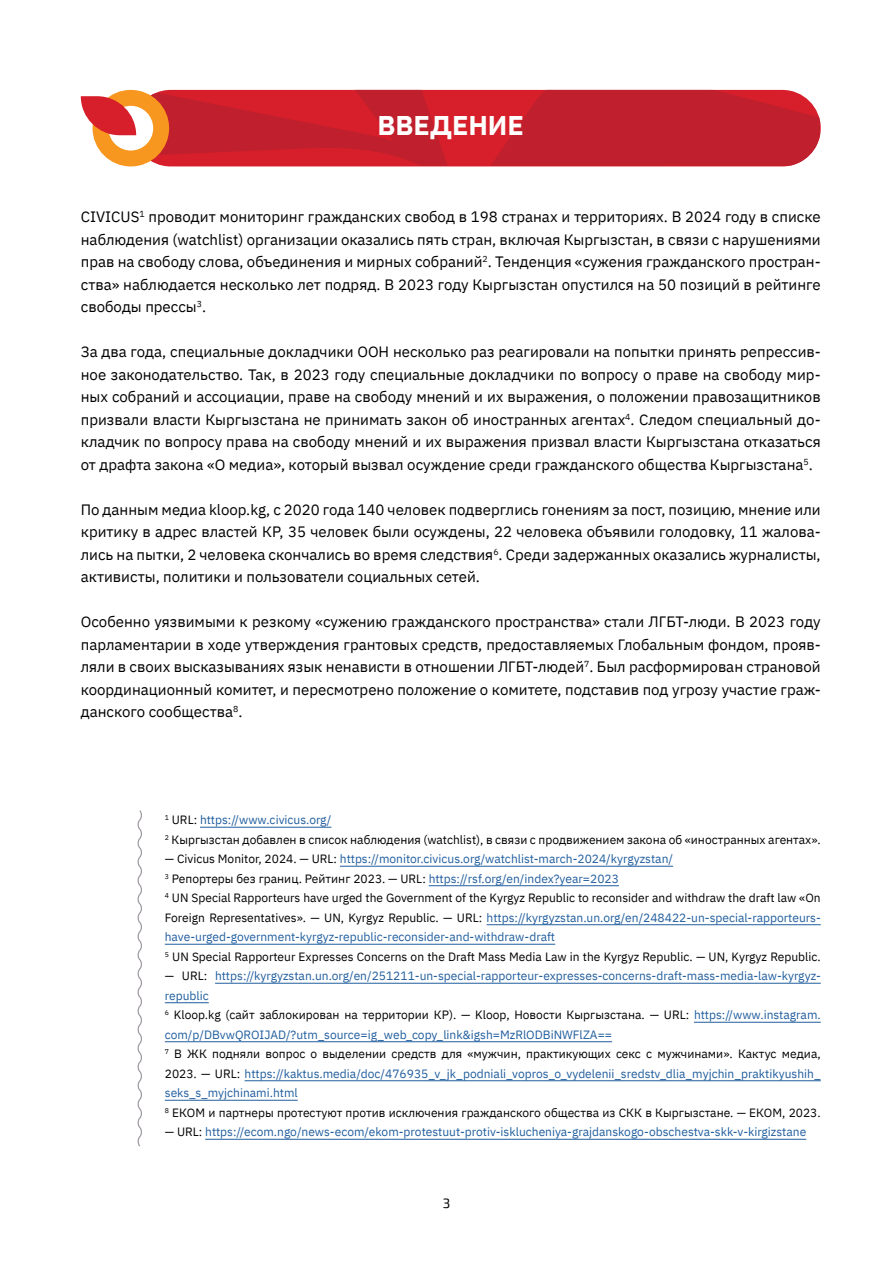
<style>
.page{position:relative;width:893px;height:1263px;background:#fff}
.page>*{position:absolute;margin:0;border:0;box-sizing:border-box;transform-origin:0 0}
.t1{font:700 27px "IBM Plex Sans";color:#fff}
.t2{font:15px/22.5px "IBM Plex Sans";color:#000;text-align:justify}
.t3{font:13.5px "Exo 2";color:#000}
.t4{font:12px/19.5px "IBM Plex Sans";color:#215e9e}
.t5{font:12px/19.5px "IBM Plex Sans";color:#000}
.s1{color:#215e9e}
.s2{color:#000}
</style>
<div class="page">
<svg style="left:137px;top:90px;width:683px;height:76px;background:#c8232f"></svg>
<div style="left:93px;top:90px;width:76px;height:76px;background:#f8971f;border-radius:50%"></div>
<div style="left:108px;top:106px;width:45px;height:45px;background:#fff;border-radius:50%"></div>
<svg style="left:81px;top:96px;width:55px;height:39px"></svg>
<hr style="left:200px;top:827px;width:131px;height:1px;background:#215e9e">
<hr style="left:340px;top:866px;width:333px;height:1px;background:#215e9e">
<hr style="left:429px;top:885px;width:190px;height:1px;background:#215e9e">
<hr style="left:487px;top:924px;width:334px;height:1px;background:#215e9e">
<hr style="left:165px;top:944px;width:390px;height:1px;background:#215e9e">
<hr style="left:215px;top:983px;width:606px;height:1px;background:#215e9e">
<hr style="left:165px;top:1002px;width:44px;height:1px;background:#215e9e">
<hr style="left:694px;top:1022px;width:127px;height:1px;background:#215e9e">
<hr style="left:165px;top:1041px;width:447px;height:1px;background:#215e9e">
<hr style="left:245px;top:1080px;width:576px;height:1px;background:#215e9e">
<hr style="left:165px;top:1100px;width:133px;height:1px;background:#215e9e">
<hr style="left:205px;top:1139px;width:601px;height:1px;background:#215e9e">
<svg style="left:137px;top:810px;width:5px;height:337px"></svg>
<h1 class="t1" style="left:378px;top:104px;width:148px">ВВЕДЕНИЕ</h1>
<p class="t2" style="left:81px;top:204px;width:741px">CIVICUS<sup>1</sup> проводит мониторинг гражданских свобод в 198 странах и территориях. В 2024 году в списке наблюдения (watchlist) организации оказались пять стран, включая Кыргызстан, в связи с нарушениями прав на свободу слова, объединения и мирных собраний<sup>2</sup>. Тенденция «сужения гражданского простран&shy;ства» наблюдается несколько лет подряд. В 2023 году Кыргызстан опустился на 50 позиций в рейтинге свободы прессы<sup>3</sup>.</p>
<p class="t2" style="left:81px;top:339px;width:741px">За два года, специальные докладчики ООН несколько раз реагировали на попытки принять репрессив&shy;ное законодательство. Так, в 2023 году специальные докладчики по вопросу о праве на свободу мир&shy;ных собраний и ассоциации, праве на свободу мнений и их выражения, о положении правозащитников призвали власти Кыргызстана не принимать закон об иностранных агентах<sup>4</sup>. Следом специальный до&shy;кладчик по вопросу права на свободу мнений и их выражения призвал власти Кыргызстана отказаться от драфта закона «О медиа», который вызвал осуждение среди гражданского общества Кыргызстана<sup>5</sup>.</p>
<p class="t2" style="left:81px;top:497px;width:741px">По данным медиа kloop.kg, c 2020 года 140 человек подверглись гонениям за пост, позицию, мнение или критику в адрес властей КР, 35 человек были осуждены, 22 человека объявили голодовку, 11 жалова&shy;лись на пытки, 2 человека скончались во время следствия<sup>6</sup>. Среди задержанных оказались журналисты, активисты, политики и пользователи социальных сетей.</p>
<p class="t2" style="left:81px;top:609px;width:741px">Особенно уязвимыми к резкому «сужению гражданского пространства» стали ЛГБТ-люди. В 2023 году парламентарии в ходе утверждения грантовых средств, предоставляемых Глобальным фондом, прояв&shy;ляли в своих высказываниях язык ненависти в отношении ЛГБТ-людей<sup>7</sup>. Был расформирован страновой координационный комитет, и пересмотрено положение о комитете, подставив под угрозу участие граж&shy;данского сообщества<sup>8</sup>.</p>
<p class="t5" style="left:165px;top:809px;width:657px"><sup>1</sup> URL: <span class="s1">https://www.civicus.org/<br></span><sup>2</sup> Кыргызстан добавлен в список наблюдения (watchlist), в связи с продвижением закона об «иностранных агентах».</p>
<p class="t5" style="left:165px;top:848px;width:657px">— Civicus Monitor, 2024. — URL: <span class="s1">https://monitor.civicus.org/watchlist-march-2024/kyrgyzstan/<br></span><sup>3</sup> Репортеры без границ. Рейтинг 2023. — URL: <span class="s1">https://rsf.org/en/index?year=2023<br></span><sup>4</sup> UN Special Rapporteurs have urged the Government of the Kyrgyz Republic to reconsider and withdraw the draft law «On Foreign Representatives». — UN, Kyrgyz Republic. — URL: <span class="s1">https://kyrgyzstan.un.org/en/248422-un-special-rapporteurs&shy;have-urged-government-kyrgyz-republic-reconsider-and-withdraw-draft<br></span><sup>5</sup> UN Special Rapporteur Expresses Concerns on the Draft Mass Media Law in the Kyrgyz Republic. — UN, Kyrgyz Republic.</p>
<p class="t4" style="left:165px;top:965px;width:657px"><span class="s2">— URL:</span> https://kyrgyzstan.un.org/en/251211-un-special-rapporteur-expresses-concerns-draft-mass-media-law-kyrgyz&shy;republic<br><sup>6</sup> <span class="s2">Kloop.kg (сайт заблокирован на территории КР). — Kloop, Новости Кыргызстана. — URL:</span> https://www.instagram. com/p/DBvwQROIJAD/?utm_source=ig_web_copy_link&amp;igsh=MzRlODBiNWFlZA==<br><sup>7</sup> <span class="s2">В ЖК подняли вопрос о выделении средств для «мужчин, практикующих секс с мужчинами». Кактус медиа, 2023. — URL:</span> https://kaktus.media/doc/476935_v_jk_podniali_vopros_o_vydelenii_sredstv_dlia_myjchin_praktikyushih_ seks_s_myjchinami.html<br><sup>8</sup> <span class="s2">ЕКОМ и партнеры протестуют против исключения гражданского общества из СКК в Кыргызстане. — ЕКОМ, 2023.</span></p>
<p class="t4" style="left:165px;top:1121px;width:643px"><span class="s2">— URL:</span> https://ecom.ngo/news-ecom/ekom-protestuut-protiv-isklucheniya-grajdanskogo-obschestva-skk-v-kirgizstane</p>
<p class="t3" style="left:443px;top:1195px;width:9px">3</p>
</div>
